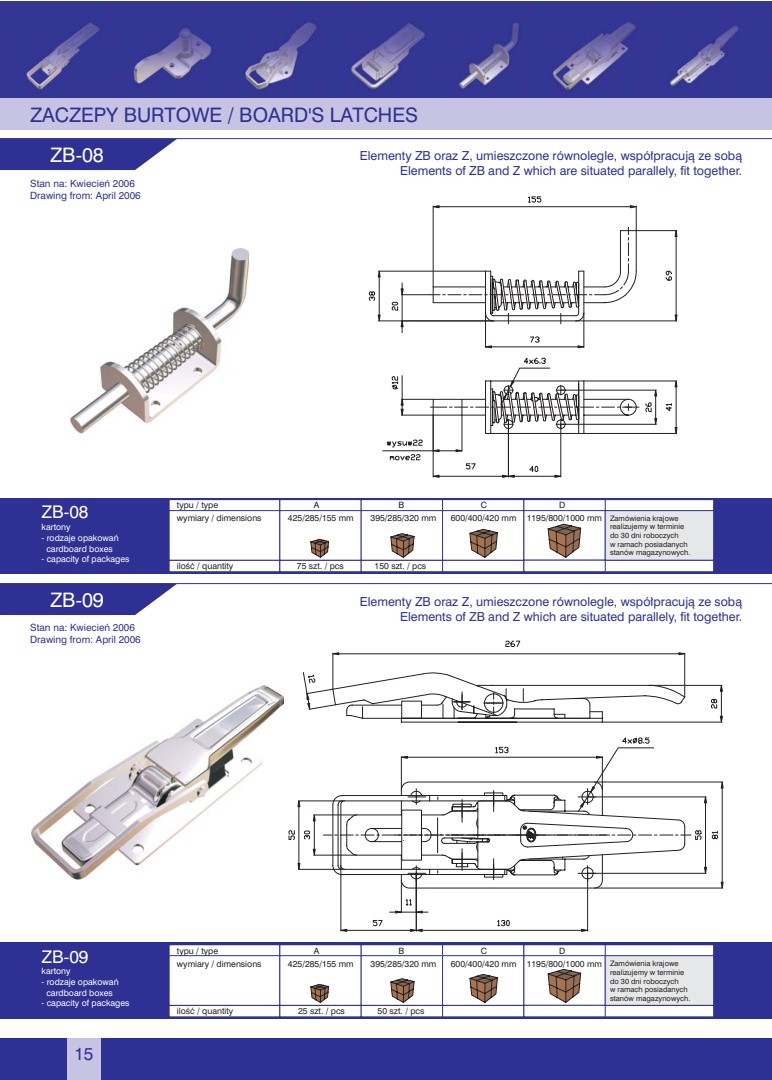
<style>
.page{position:relative;width:772px;height:1080px;background:#fff}
.page>*{position:absolute;margin:0;border:0;box-sizing:border-box;transform-origin:0 0}
.t1{font:20px "Swiss 721 PL";color:#2e3193}
.t2{font:20px "Swiss 721 PL";color:#fff}
.t3{font:17.5px "Swiss 721 PL";color:#fff}
.t4{font:17.5px "Swiss 721 PL";color:#2e3193}
.t5{font:12.38px/14.9px "Swiss 721 PL";color:#2e3193;text-align:right}
.t6{font:10px/11.9px "Swiss 721 PL";color:#2e3193}
.t7{font:8.75px "Swiss 721 PL";color:#231f1f}
.t8{font:8.75px/10.6px "Swiss 721 PL";color:#fff;text-align:center}
.t9{font:7.5px/8.8px "Swiss 721 PL";color:#231f1f}
.s1{font-size:7.5px}
</style>
<div class="page">
<img style="left:31px;top:686px;width:252px;height:193px">
<img style="left:0;top:2px;width:771px;height:96px">
<div style="left:0;top:98px;width:771px;height:31px;background:#c7c4e3"></div>
<div style="left:0;top:1038px;width:771px;height:42px;background:#2e3193"></div>
<div style="left:67px;top:1038px;width:34px;height:42px;background:#c7c4e3"></div>
<div style="left:0;top:498px;width:771px;height:76px;background:#2e3193"></div>
<svg style="left:0;top:584px;width:177px;height:31px;background:#46499f"></svg>
<svg style="left:0;top:139px;width:177px;height:31px;background:#46499f"></svg>
<hr style="left:0;top:138px;width:771px;height:1px;background:#2e3193">
<hr style="left:0;top:583px;width:771px;height:1px;background:#2e3193">
<div style="left:169px;top:500px;width:111px;height:11px;background:#fff"></div>
<div style="left:169px;top:499px;width:111px;height:12px;border:1px solid #2e3193"></div>
<div style="left:169px;top:560px;width:111px;height:12px;background:#fff"></div>
<div style="left:169px;top:560px;width:111px;height:12px;border:1px solid #2e3193"></div>
<div style="left:280px;top:500px;width:81px;height:11px;background:#fff"></div>
<div style="left:279px;top:499px;width:82px;height:12px;border:1px solid #2e3193"></div>
<div style="left:280px;top:560px;width:81px;height:12px;background:#fff"></div>
<div style="left:279px;top:560px;width:82px;height:12px;border:1px solid #2e3193"></div>
<div style="left:361px;top:500px;width:81px;height:11px;background:#fff"></div>
<div style="left:361px;top:499px;width:81px;height:12px;border:1px solid #2e3193"></div>
<div style="left:361px;top:560px;width:81px;height:12px;background:#fff"></div>
<div style="left:361px;top:560px;width:81px;height:12px;border:1px solid #2e3193"></div>
<div style="left:442px;top:500px;width:81px;height:11px;background:#fff"></div>
<div style="left:442px;top:499px;width:82px;height:12px;border:1px solid #2e3193"></div>
<div style="left:442px;top:560px;width:81px;height:12px;background:#fff"></div>
<div style="left:442px;top:560px;width:82px;height:12px;border:1px solid #2e3193"></div>
<div style="left:605px;top:500px;width:108px;height:11px;background:#fff"></div>
<div style="left:605px;top:499px;width:108px;height:12px;border:1px solid #2e3193"></div>
<div style="left:169px;top:511px;width:111px;height:49px;background:#fff"></div>
<div style="left:169px;top:510px;width:111px;height:50px;border:1px solid #2e3193"></div>
<div style="left:280px;top:511px;width:81px;height:49px;background:#fff"></div>
<div style="left:279px;top:510px;width:82px;height:50px;border:1px solid #2e3193"></div>
<div style="left:361px;top:511px;width:81px;height:49px;background:#fff"></div>
<div style="left:361px;top:510px;width:81px;height:50px;border:1px solid #2e3193"></div>
<div style="left:442px;top:511px;width:81px;height:49px;background:#fff"></div>
<div style="left:442px;top:510px;width:82px;height:50px;border:1px solid #2e3193"></div>
<div style="left:605px;top:560px;width:108px;height:12px;background:#fff"></div>
<div style="left:605px;top:560px;width:108px;height:12px;border:1px solid #2e3193"></div>
<div style="left:523px;top:500px;width:82px;height:11px;background:#fff"></div>
<div style="left:523px;top:499px;width:82px;height:12px;border:1px solid #2e3193"></div>
<div style="left:523px;top:511px;width:82px;height:49px;background:#fff"></div>
<div style="left:523px;top:510px;width:82px;height:50px;border:1px solid #2e3193"></div>
<div style="left:523px;top:560px;width:82px;height:12px;background:#fff"></div>
<div style="left:523px;top:560px;width:82px;height:12px;border:1px solid #2e3193"></div>
<svg style="left:310px;top:539px;width:19px;height:19px"></svg>
<div style="left:605px;top:511px;width:108px;height:49px;background:#e6e7e8"></div>
<div style="left:605px;top:510px;width:108px;height:50px;border:1px solid #2e3193"></div>
<svg style="left:390px;top:533px;width:25px;height:25px"></svg>
<svg style="left:469px;top:529px;width:29px;height:29px"></svg>
<svg style="left:547px;top:524px;width:34px;height:34px"></svg>
<div style="left:0;top:943px;width:771px;height:76px;background:#2e3193"></div>
<div style="left:169px;top:945px;width:111px;height:11px;background:#fff"></div>
<div style="left:169px;top:945px;width:111px;height:11px;border:1px solid #2e3193"></div>
<div style="left:169px;top:1005px;width:111px;height:12px;background:#fff"></div>
<div style="left:169px;top:1005px;width:111px;height:12px;border:1px solid #2e3193"></div>
<div style="left:280px;top:945px;width:81px;height:11px;background:#fff"></div>
<div style="left:279px;top:945px;width:82px;height:11px;border:1px solid #2e3193"></div>
<div style="left:280px;top:1005px;width:81px;height:12px;background:#fff"></div>
<div style="left:279px;top:1005px;width:82px;height:12px;border:1px solid #2e3193"></div>
<div style="left:361px;top:945px;width:81px;height:11px;background:#fff"></div>
<div style="left:361px;top:945px;width:81px;height:11px;border:1px solid #2e3193"></div>
<div style="left:361px;top:1005px;width:81px;height:12px;background:#fff"></div>
<div style="left:361px;top:1005px;width:81px;height:12px;border:1px solid #2e3193"></div>
<div style="left:442px;top:945px;width:81px;height:11px;background:#fff"></div>
<div style="left:442px;top:945px;width:82px;height:11px;border:1px solid #2e3193"></div>
<div style="left:442px;top:1005px;width:81px;height:12px;background:#fff"></div>
<div style="left:442px;top:1005px;width:82px;height:12px;border:1px solid #2e3193"></div>
<div style="left:605px;top:945px;width:108px;height:11px;background:#fff"></div>
<div style="left:605px;top:945px;width:108px;height:11px;border:1px solid #2e3193"></div>
<div style="left:169px;top:956px;width:111px;height:49px;background:#fff"></div>
<div style="left:280px;top:956px;width:81px;height:49px;background:#fff"></div>
<div style="left:361px;top:956px;width:81px;height:49px;background:#fff"></div>
<div style="left:442px;top:956px;width:81px;height:49px;background:#fff"></div>
<div style="left:605px;top:1005px;width:108px;height:12px;background:#fff"></div>
<div style="left:605px;top:1005px;width:108px;height:12px;border:1px solid #2e3193"></div>
<div style="left:523px;top:945px;width:82px;height:11px;background:#fff"></div>
<div style="left:523px;top:945px;width:82px;height:11px;border:1px solid #2e3193"></div>
<div style="left:523px;top:956px;width:82px;height:49px;background:#fff"></div>
<div style="left:523px;top:1005px;width:82px;height:12px;background:#fff"></div>
<div style="left:523px;top:1005px;width:82px;height:12px;border:1px solid #2e3193"></div>
<svg style="left:310px;top:984px;width:19px;height:19px"></svg>
<div style="left:605px;top:956px;width:108px;height:49px;background:#e6e7e8"></div>
<svg style="left:390px;top:978px;width:25px;height:25px"></svg>
<svg style="left:469px;top:974px;width:29px;height:29px"></svg>
<svg style="left:547px;top:969px;width:34px;height:34px"></svg>
<svg style="left:369px;top:196px;width:308px;height:282px"></svg>
<hr style="left:332px;top:653px;width:1px;height:36px;background:#231f1f">
<hr style="left:684px;top:653px;width:1px;height:44px;background:#231f1f">
<hr style="left:338px;top:654px;width:340px;height:1px;background:#231f1f">
<svg style="left:332px;top:653px;width:7px;height:2px"></svg>
<svg style="left:678px;top:653px;width:6px;height:2px"></svg>
<svg style="left:505px;top:641px;width:15px;height:6px"></svg>
<svg style="left:288px;top:672px;width:435px;height:260px"></svg>
<img style="left:71px;top:249px;width:177px;height:184px">
<h1 class="t1" style="left:30px;top:107px;width:389px">ZACZEPY BURTOWE / BOARD'S LATCHES</h1>
<h1 class="t2" style="left:50px;top:148px;width:55px">ZB-08</h1>
<p class="t6" style="left:30px;top:179px;width:112px">Stan na: Kwiecieƒ 2006<br>Drawing from: April 2006</p>
<h3 class="t5" style="left:360px;top:149px;width:383px">Elementy ZB oraz Z, umieszczone równolegle, wspó∏pracujà ze sobà<br>Elements of ZB and Z which are situated parallely, fit together.</h3>
<h2 class="t3" style="left:42px;top:505px;width:48px">ZB-08</h2>
<p class="t8" style="left:42px;top:523px;width:31px">kartony</p>
<p class="t8" style="left:42px;top:533px;width:79px">- rodzaje opakowaƒ cardboard boxes</p>
<p class="t8" style="left:42px;top:555px;width:89px">- capacity of packages</p>
<h1 class="t2" style="left:50px;top:593px;width:55px">ZB-09</h1>
<p class="t6" style="left:30px;top:623px;width:112px">Stan na: Kwiecieƒ 2006<br>Drawing from: April 2006</p>
<p class="t7" style="left:177px;top:502px;width:43px">typu / type</p>
<p class="t7" style="left:314px;top:502px;width:7px">A</p>
<p class="t7" style="left:398px;top:502px;width:7px">B</p>
<p class="t7" style="left:481px;top:502px;width:8px">C</p>
<p class="t7" style="left:558px;top:502px;width:8px">D</p>
<p class="t7" style="left:177px;top:515px;width:86px">wymiary / dimensions</p>
<p class="t7" style="left:288px;top:515px;width:67px">425/285/155 mm</p>
<p class="t7" style="left:370px;top:515px;width:67px">395/285/320 mm</p>
<p class="t7" style="left:450px;top:515px;width:229px">600/400/420 mm 1195/800/1000 mm <span class="s1">Zamówienia krajowe</span></p>
<p class="t9" style="left:609px;top:523px;width:82px">realizujemy w terminie do 30 dni roboczych<br>w ramach posiadanych stanów magazynowych.</p>
<p class="t7" style="left:177px;top:563px;width:58px">iloÊç / quantity</p>
<p class="t7" style="left:297px;top:563px;width:48px">75 szt. / pcs</p>
<p class="t7" style="left:374px;top:563px;width:53px">150 szt. / pcs</p>
<h3 class="t5" style="left:360px;top:596px;width:383px">Elementy ZB oraz Z, umieszczone równolegle, wspó∏pracujà ze sobà<br>Elements of ZB and Z which are situated parallely, fit together.</h3>
<h2 class="t3" style="left:42px;top:950px;width:48px">ZB-09</h2>
<p class="t8" style="left:42px;top:967px;width:31px">kartony</p>
<p class="t8" style="left:42px;top:978px;width:79px">- rodzaje opakowaƒ cardboard boxes</p>
<p class="t8" style="left:42px;top:999px;width:89px">- capacity of packages</p>
<h2 class="t4" style="left:74px;top:1047px;width:21px">15</h2>
<p class="t7" style="left:177px;top:948px;width:43px">typu / type</p>
<p class="t7" style="left:314px;top:948px;width:7px">A</p>
<p class="t7" style="left:398px;top:948px;width:7px">B</p>
<p class="t7" style="left:481px;top:948px;width:8px">C</p>
<p class="t7" style="left:558px;top:948px;width:8px">D</p>
<p class="t7" style="left:177px;top:961px;width:86px">wymiary / dimensions</p>
<p class="t7" style="left:288px;top:961px;width:67px">425/285/155 mm</p>
<p class="t7" style="left:370px;top:961px;width:67px">395/285/320 mm</p>
<p class="t7" style="left:450px;top:961px;width:153px">600/400/420 mm 1195/800/1000 mm</p>
<p class="t7" style="left:177px;top:1008px;width:58px">iloÊç / quantity</p>
<p class="t7" style="left:298px;top:1008px;width:48px">25 szt. / pcs</p>
<p class="t7" style="left:377px;top:1008px;width:48px">50 szt. / pcs</p>
<p class="t9" style="left:609px;top:960px;width:82px">Zamówienia krajowe realizujemy w terminie do 30 dni roboczych<br>w ramach posiadanych stanów magazynowych.</p>
</div>
